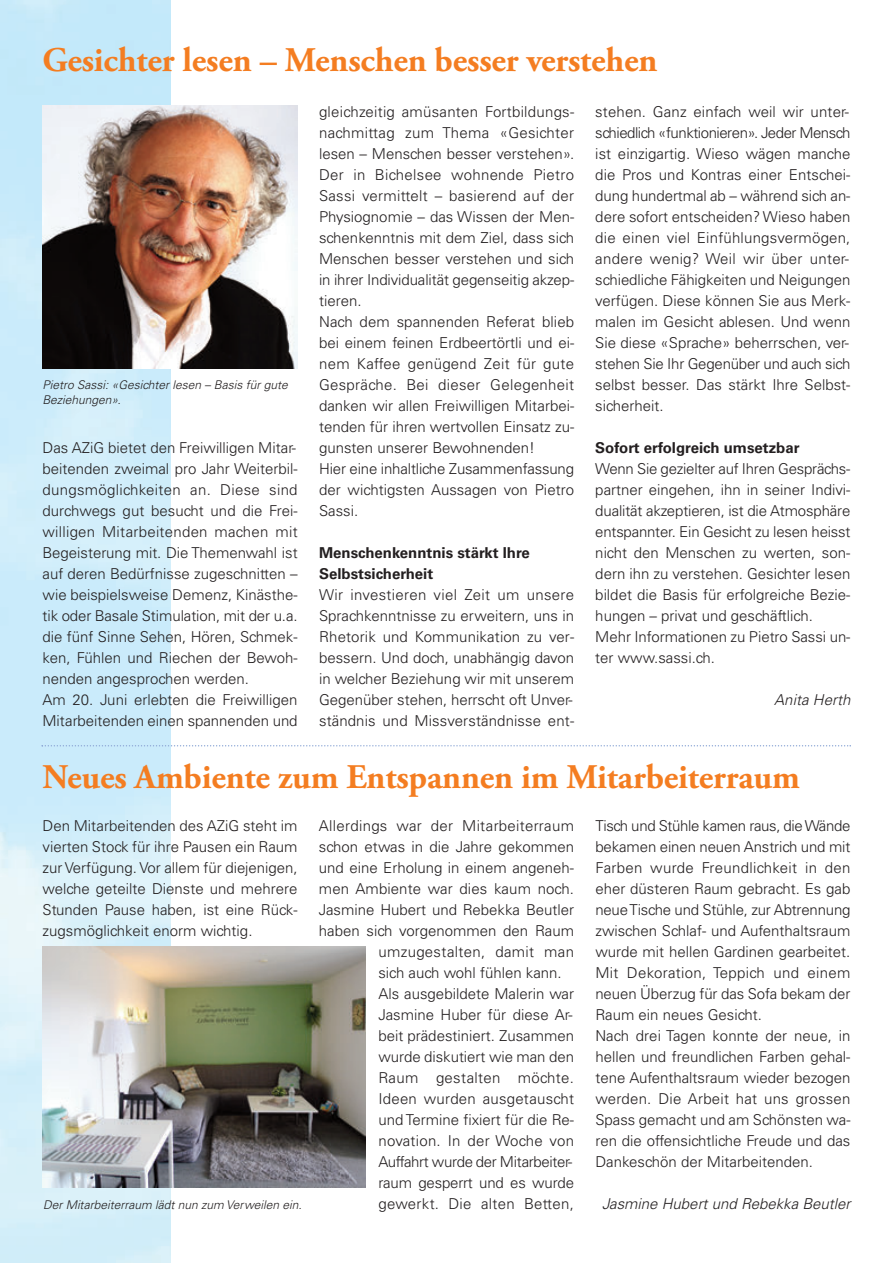
<style>
.page{position:relative;width:893px;height:1263px;background:#fff}
.page>*{position:absolute;margin:0;border:0;box-sizing:border-box;transform-origin:0 0}
.t1{font:700 34.5px "Adobe Garamond Pro";letter-spacing:-.005em;color:#f47d21}
.t2{font:300 15px/21px "Univers LT";color:#231f20}
.t3{font:300 15px "Univers LT";letter-spacing:.02em;color:#231f20}
.t4{font:700 15px/21px "Univers LT";color:#231f20}
.t5{font:italic 300 15px "Univers LT";color:#231f20}
.t6{font:300 15px "Univers LT";letter-spacing:-.025em;color:#231f20}
.t7{font:italic 300 12px/15px "Univers LT";color:#231f20}
</style>
<div class="page">
<img style="left:1px;top:0;width:169px;height:1263px">
<hr style="left:0;top:0;width:1px;height:1263px;background:#d4effb">
<img style="left:43px;top:105px;width:255px;height:263px">
<svg style="left:42px;top:745px;width:809px;height:1px"></svg>
<img style="left:43px;top:946px;width:323px;height:241px">
<h1 class="t1" style="left:43px;top:46px;width:616px">Gesichter lesen – Menschen besser verstehen</h1>
<p class="t7" style="left:43px;top:379px;width:247px">Pietro Sassi: «Gesichter lesen – Basis für gute<br>Beziehungen».</p>
<p class="t2" style="left:43px;top:438px;width:257px">Das AZiG bietet den Freiwilligen Mitar&shy;beitenden zweimal pro Jahr Weiterbil&shy;dungsmöglichkeiten an. Diese sind durchwegs gut besucht und die Frei&shy;willigen Mitarbeitenden machen mit Begeisterung mit. Die Themenwahl ist auf deren Bedürfnisse zugeschnitten – wie beispielsweise Demenz, Kinästhe&shy;tik oder Basale Stimulation, mit der u.a. die fünf Sinne Sehen, Hören, Schmek&shy;ken, Fühlen und Riechen der Bewoh&shy;nenden angesprochen werden.<br>Am 20. Juni erlebten die Freiwilligen Mitarbeitenden einen spannenden und</p>
<p class="t2" style="left:319px;top:102px;width:257px">gleichzeitig amüsanten Fortbildungs&shy;nachmittag zum Thema «Gesichter lesen – Menschen besser verstehen».<br>Der in Bichelsee wohnende Pietro Sassi vermittelt – basierend auf der Physiognomie – das Wissen der Men&shy;schenkenntnis mit dem Ziel, dass sich Menschen besser verstehen und sich in ihrer Individualität gegenseitig akzep&shy;tieren.<br>Nach dem spannenden Referat blieb bei einem feinen Erdbeertörtli und ei&shy;nem Kaffee genügend Zeit für gute Gespräche. Bei dieser Gelegenheit danken wir allen Freiwilligen Mitarbei&shy;tenden für ihren wertvollen Einsatz zu&shy;gunsten unserer Bewohnenden!<br>Hier eine inhaltliche Zusammenfassung der wichtigsten Aussagen von Pietro Sassi.</p>
<p class="t4" style="left:319px;top:543px;width:212px">Menschenkenntnis stärkt Ihre<br>Selbstsicherheit</p>
<p class="t2" style="left:319px;top:585px;width:257px;text-align:justify">Wir investieren viel Zeit um unsere Sprachkenntnisse zu erweitern, uns in Rhetorik und Kommunikation zu ver&shy;bessern. Und doch, unabhängig davon in welcher Beziehung wir mit unserem Gegenüber stehen, herrscht oft Unver&shy;ständnis und Missverständnisse ent-</p>
<p class="t2" style="left:595px;top:102px;width:257px;text-align:justify">stehen. Ganz einfach weil wir unter&shy;schiedlich «funktionieren». Jeder Mensch ist einzigartig. Wieso wägen manche die Pros und Kontras einer Entschei&shy;dung hundertmal ab – während sich an&shy;dere sofort entscheiden? Wieso haben die einen viel Einfühlungsvermögen, andere wenig? Weil wir über unter&shy;schiedliche Fähigkeiten und Neigungen verfügen. Diese können Sie aus Merk&shy;malen im Gesicht ablesen. Und wenn Sie diese «Sprache» beherrschen, ver&shy;stehen Sie Ihr Gegenüber und auch sich selbst besser. Das stärkt Ihre Selbst - sicherheit.</p>
<p class="t4" style="left:595px;top:438px;width:206px">Sofort erfolgreich umsetzbar</p>
<p class="t2" style="left:595px;top:459px;width:257px">Wenn Sie gezielter auf Ihren Gesprächs - partner eingehen, ihn in seiner Indivi&shy;dualität akzeptieren, ist die Atmosphäre entspannter. Ein Gesicht zu lesen heisst nicht den Menschen zu werten, son&shy;dern ihn zu verstehen. Gesichter lesen bildet die Basis für erfolgreiche Bezie&shy;hungen – privat und geschäftlich.<br>Mehr Informationen zu Pietro Sassi un&shy;ter www.sassi.ch.</p>
<p class="t5" style="left:774px;top:694px;width:78px">Anita Herth</p>
<h1 class="t1" style="left:43px;top:763px;width:759px">Neues Ambiente zum Entspannen im Mitarbeiterraum</h1>
<p class="t2" style="left:43px;top:816px;width:257px;text-align:justify">Den Mitarbeitenden des AZiG steht im vierten Stock für ihre Pausen ein Raum zur Verfügung. Vor allem für diejenigen, welche geteilte Dienste und mehrere Stunden Pause haben, ist eine Rück&shy;zugsmöglichkeit enorm wichtig.</p>
<p class="t3" style="left:319px;top:820px;width:257px">Allerdings war der Mitarbeiterraum</p>
<p class="t2" style="left:319px;top:837px;width:257px">schon etwas in die Jahre gekommen</p>
<p class="t2" style="left:319px;top:858px;width:257px">und eine Erholung in einem angeneh-</p>
<p class="t2" style="left:319px;top:879px;width:257px">men Ambiente war dies kaum noch.</p>
<p class="t2" style="left:319px;top:900px;width:257px">Jasmine Hubert und Rebekka Beutler</p>
<p class="t2" style="left:319px;top:921px;width:257px">haben sich vorgenommen den Raum</p>
<p class="t3" style="left:378px;top:946px;width:197px">umzugestalten, damit man</p>
<p class="t2" style="left:378px;top:963px;width:185px">sich auch wohl fühlen kann.</p>
<p class="t2" style="left:378px;top:984px;width:197px">Als ausgebildete Malerin war</p>
<p class="t2" style="left:378px;top:1005px;width:196px">Jasmine Huber für diese Ar-</p>
<p class="t2" style="left:378px;top:1026px;width:197px">beit prädestiniert. Zusammen</p>
<p class="t2" style="left:378px;top:1047px;width:197px">wurde diskutiert wie man den</p>
<p class="t3" style="left:378px;top:1072px;width:197px">Raum gestalten möchte.</p>
<p class="t2" style="left:378px;top:1089px;width:197px">Ideen wurden ausgetauscht</p>
<p class="t2" style="left:378px;top:1110px;width:197px">und Termine fixiert für die Re-</p>
<p class="t2" style="left:378px;top:1131px;width:197px">novation. In der Woche von</p>
<p class="t6" style="left:378px;top:1156px;width:196px">Auffahrt wurde der Mitarbeiter-</p>
<p class="t2" style="left:378px;top:1173px;width:197px">raum gesperrt und es wurde</p>
<p class="t3" style="left:378px;top:1198px;width:197px">gewerkt. Die alten Betten,</p>
<p class="t7" style="left:43px;top:1198px;width:260px">Der Mitarbeiterraum lädt nun zum Verweilen ein.</p>
<p class="t2" style="left:595px;top:816px;width:257px">Tisch und Stühle kamen raus, die Wände bekamen einen neuen Anstrich und mit Farben wurde Freundlichkeit in den eher düsteren Raum gebracht. Es gab neue Tische und Stühle, zur Abtrennung zwischen Schlaf- und Aufenthaltsraum wurde mit hellen Gardinen gearbeitet.<br>Mit Dekoration, Teppich und einem neuen Überzug für das Sofa bekam der Raum ein neues Gesicht.<br>Nach drei Tagen konnte der neue, in hellen und freundlichen Farben gehal&shy;tene Aufenthaltsraum wieder bezogen werden. Die Arbeit hat uns grossen Spass gemacht und am Schönsten wa&shy;ren die offensichtliche Freude und das Dankeschön der Mitarbeitenden.</p>
<p class="t5" style="left:602px;top:1198px;width:250px">Jasmine Hubert und Rebekka Beutler</p>
</div>
